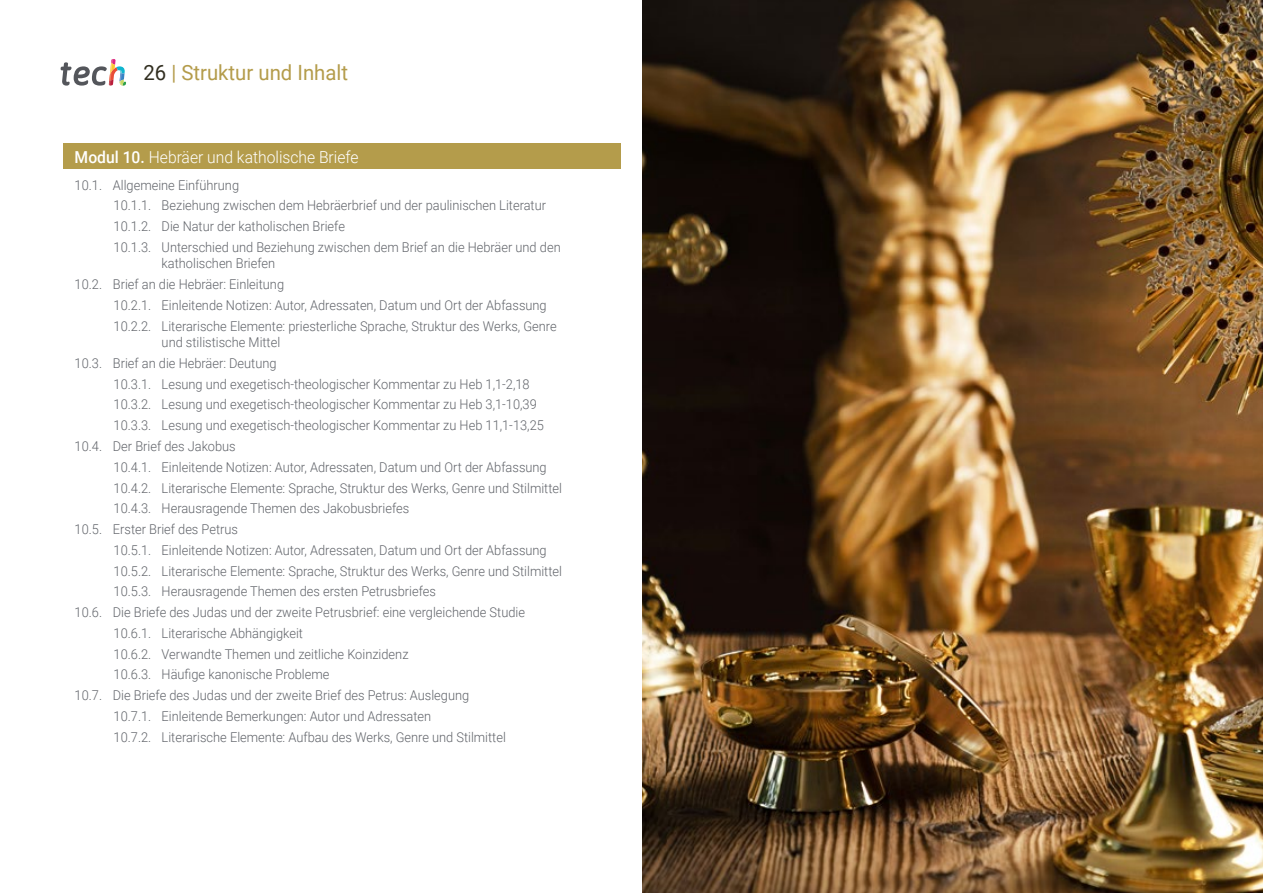
<style>
.page{position:relative;width:1263px;height:893px;background:#fff}
.page>*{position:absolute;margin:0;border:0;box-sizing:border-box;transform-origin:0 0}
.t1{font:21px "Roboto";color:#b49c4b}
.t2{font:300 16.5px "Roboto";color:#fff;scale:.95 1}
.t3{font:300 13.5px/20.7px "Roboto";color:#61646a;scale:.95 1}
.s1{color:#312e20}
.s2{font-weight:500}
</style>
<div class="page">
<svg style="left:61px;top:59px;width:65px;height:27px"></svg>
<div style="left:64px;top:144px;width:557px;height:25px;background:#b49c4b"></div>
<img style="left:642px;top:0;width:621px;height:893px">
<h1 class="t1" style="left:144px;top:57px;width:206px"><span class="s1">26</span> | Struktur und Inhalt</h1>
<p class="t2" style="left:75px;top:145px;width:300px"><span class="s2">Modul 10.</span> Hebräer und katholische Briefe</p>
<p class="t3" style="left:114px;top:174px;width:472px;text-indent:-39px">10.1. Allgemeine Einführung<br>10.1.1. Beziehung zwischen dem Hebräerbrief und der paulinischen Literatur 10.1.2. Die Natur der katholischen Briefe<br>10.1.3. Unterschied und Beziehung zwischen dem Brief an die Hebräer und den</p>
<p class="t3" style="left:162px;top:253px;width:121px">katholischen Briefen</p>
<p class="t3" style="left:75px;top:274px;width:222px">10.2. Brief an die Hebräer: Einleitung</p>
<p class="t3" style="left:114px;top:294px;width:457px">10.2.1. Einleitende Notizen: Autor, Adressaten, Datum und Ort der Abfassung</p>
<p class="t3" style="left:114px;top:315px;width:468px">10.2.2. Literarische Elemente: priesterliche Sprache, Struktur des Werks, Genre</p>
<p class="t3" style="left:162px;top:332px;width:126px">und stilistische Mittel</p>
<p class="t3" style="left:75px;top:352px;width:214px">10.3. Brief an die Hebräer: Deutung</p>
<p class="t3" style="left:114px;top:373px;width:439px">10.3.1. Lesung und exegetisch-theologischer Kommentar zu Heb 1,1-2,18</p>
<p class="t3" style="left:114px;top:394px;width:447px">10.3.2. Lesung und exegetisch-theologischer Kommentar zu Heb 3,1-10,39</p>
<p class="t3" style="left:114px;top:415px;width:454px">10.3.3. Lesung und exegetisch-theologischer Kommentar zu Heb 11,1-13,25</p>
<p class="t3" style="left:75px;top:435px;width:171px">10.4. Der Brief des Jakobus</p>
<p class="t3" style="left:114px;top:456px;width:457px">10.4.1. Einleitende Notizen: Autor, Adressaten, Datum und Ort der Abfassung</p>
<p class="t3" style="left:114px;top:477px;width:473px">10.4.2. Literarische Elemente: Sprache, Struktur des Werks, Genre und Stilmittel</p>
<p class="t3" style="left:114px;top:498px;width:313px">10.4.3. Herausragende Themen des Jakobusbriefes</p>
<p class="t3" style="left:75px;top:518px;width:173px">10.5. Erster Brief des Petrus</p>
<p class="t3" style="left:114px;top:539px;width:457px">10.5.1. Einleitende Notizen: Autor, Adressaten, Datum und Ort der Abfassung</p>
<p class="t3" style="left:114px;top:560px;width:473px">10.5.2. Literarische Elemente: Sprache, Struktur des Werks, Genre und Stilmittel</p>
<p class="t3" style="left:114px;top:581px;width:341px">10.5.3. Herausragende Themen des ersten Petrusbriefes</p>
<p class="t3" style="left:75px;top:601px;width:476px">10.6. Die Briefe des Judas und der zweite Petrusbrief: eine vergleichende Studie</p>
<p class="t3" style="left:114px;top:622px;width:201px">10.6.1. Literarische Abhängigkeit</p>
<p class="t3" style="left:114px;top:643px;width:312px">10.6.2. Verwandte Themen und zeitliche Koinzidenz</p>
<p class="t3" style="left:114px;top:664px;width:229px">10.6.3. Häufige kanonische Probleme</p>
<p class="t3" style="left:75px;top:684px;width:417px">10.7. Die Briefe des Judas und der zweite Brief des Petrus: Auslegung</p>
<p class="t3" style="left:114px;top:705px;width:336px">10.7.1. Einleitende Bemerkungen: Autor und Adressaten</p>
<p class="t3" style="left:114px;top:726px;width:414px">10.7.2. Literarische Elemente: Aufbau des Werks, Genre und Stilmittel</p>
</div>
